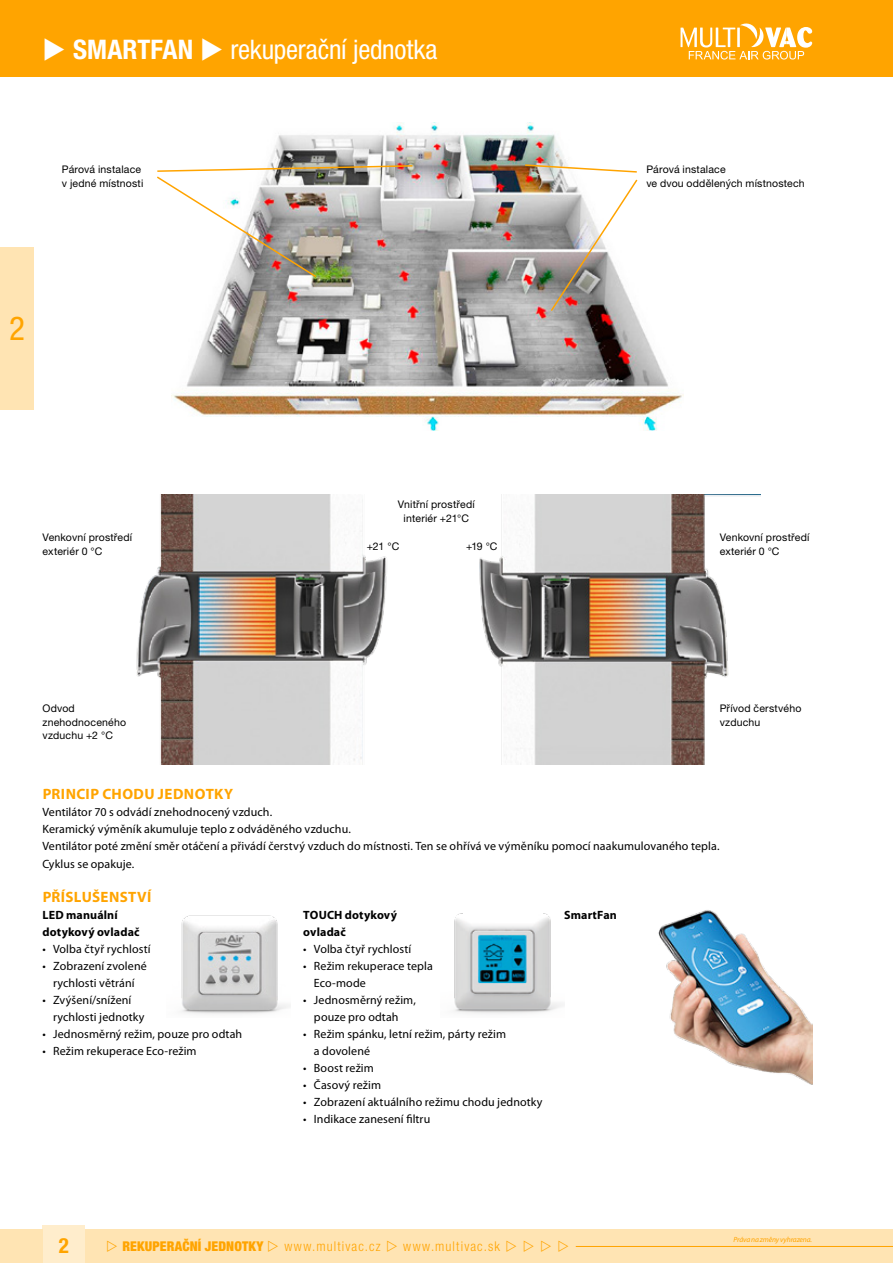
<style>
.page{position:relative;width:893px;height:1263px;background:#fff}
.page>*{position:absolute;margin:0;border:0;box-sizing:border-box;transform-origin:0 0}
.t1{font:condensed 33px "Helvetica Neue LT Pro";color:#ffa400}
.t2{font:condensed 27px "Helvetica Neue LT Pro";letter-spacing:-.01em;color:#fff}
.t3{font:700 condensed 21px "Helvetica Neue LT Pro";color:#ffa400}
.t4{font:700 15px "Myriad Pro";letter-spacing:.025em;color:#ffa400}
.t5{font:300 condensed 13.5px "Helvetica Neue LT Pro";letter-spacing:.085em;color:#ffa400}
.t6{font:900 condensed 13.5px "Helvetica Neue LT Pro";letter-spacing:.01em;color:#ffa400}
.t7{font:12px/17px "Myriad Pro";letter-spacing:.01em;color:#000}
.t8{font:700 12px/17px "Myriad Pro";letter-spacing:.01em;color:#000}
.t9{font:10.5px/13.5px "Helvetica Neue LT Pro";letter-spacing:.015em;color:#000}
.t10{font:italic 7.5px "Myriad Pro";letter-spacing:-.015em;color:#ffa400}
.s1{font-weight:700}
</style>
<div class="page">
<div style="left:0;top:0;width:893px;height:77px;background:#ffa400"></div>
<div style="left:0;top:247px;width:34px;height:162px;background:#ffe4b3"></div>
<div style="left:43px;top:1225px;width:42px;height:38px;background:#ffedcc"></div>
<div style="left:0;top:1229px;width:43px;height:34px;background:#ffe4b3"></div>
<div style="left:85px;top:1229px;width:808px;height:34px;background:#ffe4b3"></div>
<hr style="left:576px;top:1246px;width:317px;height:1px;background:#ffa400">
<svg style="left:680px;top:23px;width:132px;height:37px"></svg>
<img style="left:136px;top:495px;width:251px;height:270px">
<img style="left:479px;top:495px;width:281px;height:270px">
<img style="left:453px;top:913px;width:110px;height:101px">
<img style="left:181px;top:915px;width:109px;height:99px">
<img style="left:658px;top:910px;width:154px;height:175px">
<img style="left:172px;top:123px;width:511px;height:307px">
<img style="left:157px;top:164px;width:257px;height:115px">
<img style="left:524px;top:163px;width:115px;height:150px">
<h2 class="t2" style="left:43px;top:34px;width:396px">◆ <span class="s1">SMARTFAN</span> ◆ rekuperační jednotka</h2>
<p class="t9" style="left:62px;top:163px;width:83px">Párová instalace v jedné místnosti</p>
<h1 class="t1" style="left:9px;top:309px;width:17px">2</h1>
<p class="t9" style="left:646px;top:163px;width:160px">Párová instalace<br>ve dvou oddělených místnostech</p>
<p class="t9" style="left:398px;top:498px;width:78px;text-align:center">Vnitřní prostředí interiér +21°C</p>
<p class="t9" style="left:367px;top:539px;width:34px">+21 °C</p>
<p class="t9" style="left:466px;top:539px;width:33px">+19 °C</p>
<p class="t9" style="left:43px;top:530px;width:91px">Venkovní prostředí exteriér 0 °C</p>
<p class="t9" style="left:720px;top:530px;width:91px">Venkovní prostředí exteriér 0 °C</p>
<p class="t9" style="left:43px;top:702px;width:85px">Odvod znehodnoceného vzduchu +2 °C</p>
<p class="t9" style="left:720px;top:702px;width:83px">Přívod čerstvého vzduchu</p>
<p class="t4" style="left:43px;top:785px;width:192px">PRINCIP CHODU JEDNOTKY</p>
<p class="t7" style="left:43px;top:804px;width:678px">Ventilátor 70 s odvádí znehodnocený vzduch.<br>Keramický výměník akumuluje teplo z odváděného vzduchu.<br>Ventilátor poté změní směr otáčení a přivádí čerstvý vzduch do místnosti. Ten se ohřívá ve výměníku pomocí naakumulovaného tepla.<br>Cyklus se opakuje.</p>
<p class="t4" style="left:43px;top:887px;width:110px">PŘÍSLUŠENSTVÍ</p>
<p class="t8" style="left:43px;top:906px;width:99px">LED manuální dotykový ovladač</p>
<p class="t7" style="left:43px;top:940px;width:109px">• Volba čtyř rychlostí</p>
<p class="t7" style="left:43px;top:957px;width:106px;text-align:center">• Zobrazení zvolené rychlosti větrání</p>
<p class="t7" style="left:53px;top:991px;width:93px;text-indent:-11px">• Zvýšení/snížení rychlosti jednotky</p>
<p class="t7" style="left:43px;top:1025px;width:201px">• Jednosměrný režim, pouze pro odtah</p>
<p class="t7" style="left:43px;top:1042px;width:156px">• Režim rekuperace Eco-režim</p>
<p class="t8" style="left:303px;top:905px;width:95px">TOUCH dotykový ovladač</p>
<p class="t7" style="left:303px;top:940px;width:109px">• Volba čtyř rychlostí</p>
<p class="t7" style="left:314px;top:957px;width:120px;text-indent:-11px">• Režim rekuperace tepla<br>Eco-mode</p>
<p class="t7" style="left:303px;top:991px;width:114px;text-align:center">• Jednosměrný režim, pouze pro odtah</p>
<p class="t7" style="left:314px;top:1025px;width:194px;text-indent:-11px">• Režim spánku, letní režim, párty režim a dovolené</p>
<p class="t7" style="left:303px;top:1059px;width:72px">• Boost režim</p>
<p class="t7" style="left:303px;top:1076px;width:79px">• Časový režim</p>
<p class="t7" style="left:303px;top:1093px;width:241px">• Zobrazení aktuálního režimu chodu jednotky</p>
<p class="t7" style="left:303px;top:1110px;width:128px">• Indikace zanesení filtru</p>
<p class="t8" style="left:564px;top:906px;width:54px">SmartFan</p>
<h3 class="t3" style="left:59px;top:1233px;width:12px">2</h3>
<p class="t6" style="left:122px;top:1238px;width:143px">REKUPERAČNÍ JEDNOTKY</p>
<p class="t5" style="left:284px;top:1239px;width:98px">www.multivac.cz</p>
<p class="t5" style="left:403px;top:1239px;width:98px">www.multivac.sk</p>
<p class="t10" style="left:733px;top:1235px;width:80px">Práva na změny vyhrazena.</p>
</div>
